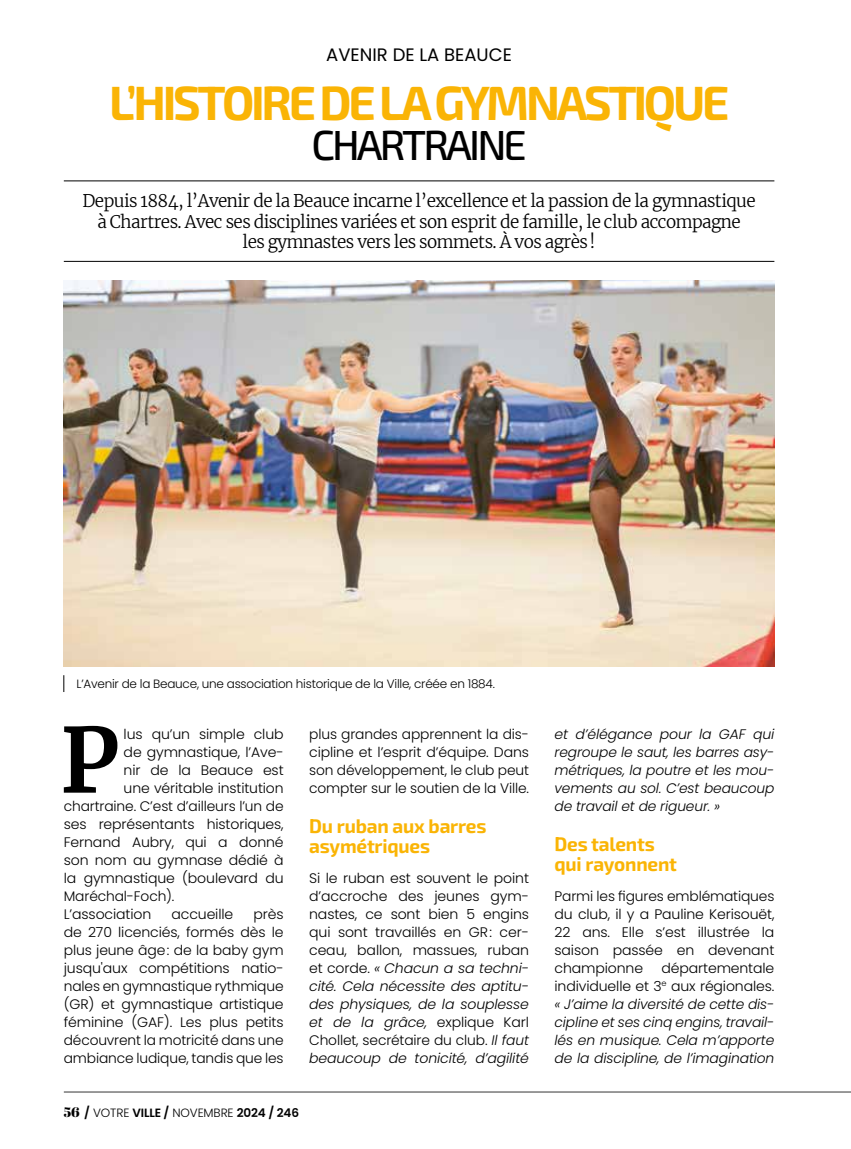
<style>
.page{position:relative;width:851px;height:1149px;background:#fff}
.page>*{position:absolute;margin:0;border:0;box-sizing:border-box;transform-origin:0 0}
.t1{font:700 89.1px "Merriweather";color:#000}
.t2{font:700 48px "Exo 2";letter-spacing:-.07em;color:#fab405}
.t3{font:500 42px "Exo 2";letter-spacing:-.07em;color:#000}
.t4{font:700 19.5px/19.5px "Exo 2";letter-spacing:-.01em;color:#fab405}
.t5{font:18px "Poppins";color:#000}
.t6{font:300 17.25px/20.7px "Merriweather";letter-spacing:-.03em;color:#000;text-align:center}
.t7{font:300 13.8px/18px "Poppins";letter-spacing:-.01em;color:#000;text-align:justify}
.t8{font:italic 300 13.8px/18px "Poppins";letter-spacing:-.01em;color:#000;text-align:justify}
.t9{font:300 12px "Poppins";letter-spacing:-.02em;color:#000}
.t10{font:600 12px "Poppins";letter-spacing:-.01em;color:#000}
.s1{font-style:italic}
.s2{font-family:"Abril Fatface";font-weight:400;font-size:13.8px}
.s3{font-weight:300}
.s4{font-style:normal}
</style>
<div class="page">
<hr style="left:64px;top:1091px;width:786px;height:1px;background:#000">
<hr style="left:64px;top:180px;width:710px;height:1px;background:#000">
<hr style="left:64px;top:261px;width:710px;height:1px;background:#000">
<img style="left:64px;top:281px;width:710px;height:385px">
<svg style="left:63px;top:675px;width:1px;height:16px"></svg>
<h3 class="t5" style="left:326px;top:45px;width:187px">AVENIR DE LA BEAUCE</h3>
<h2 class="t2" style="left:109px;top:69px;width:621px">L’HISTOIRE DE LA GYMNASTIQUE</h2>
<h3 class="t3" style="left:311px;top:116px;width:217px">CHARTRAINE</h3>
<p class="t6" style="left:82px;top:190px;width:674px">Depuis 1884, l’Avenir de la Beauce incarne l’excellence et la passion de la gymnastique à Chartres. Avec ses disciplines variées et son esprit de famille, le club accompagne<br>les gymnastes vers les sommets. À vos agrès !</p>
<p class="t9" style="left:77px;top:676px;width:419px">L’Avenir de la Beauce, une association historique de la Ville, créée en 1884.</p>
<h1 class="t1" style="left:60px;top:698px;width:60px">P</h1>
<p class="t7" style="left:124px;top:724px;width:161px">lus qu’un simple club</p>
<p class="t7" style="left:124px;top:742px;width:161px">de gymnastique, l’Ave-</p>
<p class="t7" style="left:124px;top:760px;width:161px">nir de la Beauce est</p>
<p class="t7" style="left:124px;top:778px;width:161px">une véritable institution</p>
<p class="t7" style="left:64px;top:796px;width:221px">chartraine. C’est d’ailleurs l’un de</p>
<p class="t7" style="left:64px;top:814px;width:221px">ses représentants historiques,</p>
<p class="t7" style="left:64px;top:832px;width:221px">Fernand Aubry, qui a donné</p>
<p class="t7" style="left:64px;top:850px;width:221px">son nom au gymnase dédié à</p>
<p class="t7" style="left:64px;top:868px;width:221px">la gymnastique (boulevard du</p>
<p class="t7" style="left:64px;top:886px;width:112px">Maréchal-Foch).</p>
<p class="t7" style="left:64px;top:904px;width:89px">L’association</p>
<p class="t7" style="left:171px;top:904px;width:63px">accueille</p>
<p class="t7" style="left:64px;top:904px;width:221px;text-indent:190px">près de 270 licenciés, formés dès le plus jeune âge: de la baby gym jusqu'aux compétitions natio&shy;nales en gymnastique rythmique (GR) et gymnastique artistique féminine (GAF). Les plus petits découvrent la motricité dans une ambiance ludique, tandis que les</p>
<p class="t7" style="left:309px;top:724px;width:221px">plus grandes apprennent la dis&shy;cipline et l’esprit d’équipe. Dans son développement, le club peut compter sur le soutien de la Ville.</p>
<h3 class="t4" style="left:309px;top:815px;width:179px">Du ruban aux barres asymétriques</h3>
<p class="t7" style="left:309px;top:868px;width:221px">Si le ruban est souvent le point d’accroche des jeunes gym&shy;nastes, ce sont bien 5 engins qui sont travaillés en GR: cer&shy;ceau, ballon, massues, ruban et corde. <span class="s1">« Chacun a sa techni&shy;cité. Cela nécessite des aptitu&shy;des physiques, de la souplesse et de la grâce,</span> explique Karl Chollet, secrétaire du club. <span class="s1">Il faut beaucoup de tonicité, d’agilité</span></p>
<p class="t10" style="left:64px;top:1105px;width:237px"><span class="s2">56</span> / <span class="s3">VOTRE</span> VILLE / <span class="s3">NOVEMBRE</span> 2024 / 246</p>
<p class="t8" style="left:554px;top:724px;width:221px">et d’élégance pour la GAF qui regroupe le saut, les barres asy&shy;métriques, la poutre et les mou&shy;vements au sol. C’est beaucoup de travail et de rigueur. »</p>
<h3 class="t4" style="left:554px;top:833px;width:124px">Des talents qui rayonnent</h3>
<p class="t7" style="left:554px;top:886px;width:221px">Parmi les figures emblématiques du club, il y a Pauline Kerisouët, 22 ans. Elle s’est illustrée la saison passée en devenant championne</p>
<p class="t8" style="left:554px;top:958px;width:221px;text-indent:107px"><span class="s4">départementale individuelle et 3</span><sup>e</sup> <span class="s4">aux régionales. </span>« J’aime la diversité de cette dis&shy;cipline et ses cinq engins, travail&shy;lés en musique. Cela m’apporte de la discipline, de l’imagination</p>
</div>
